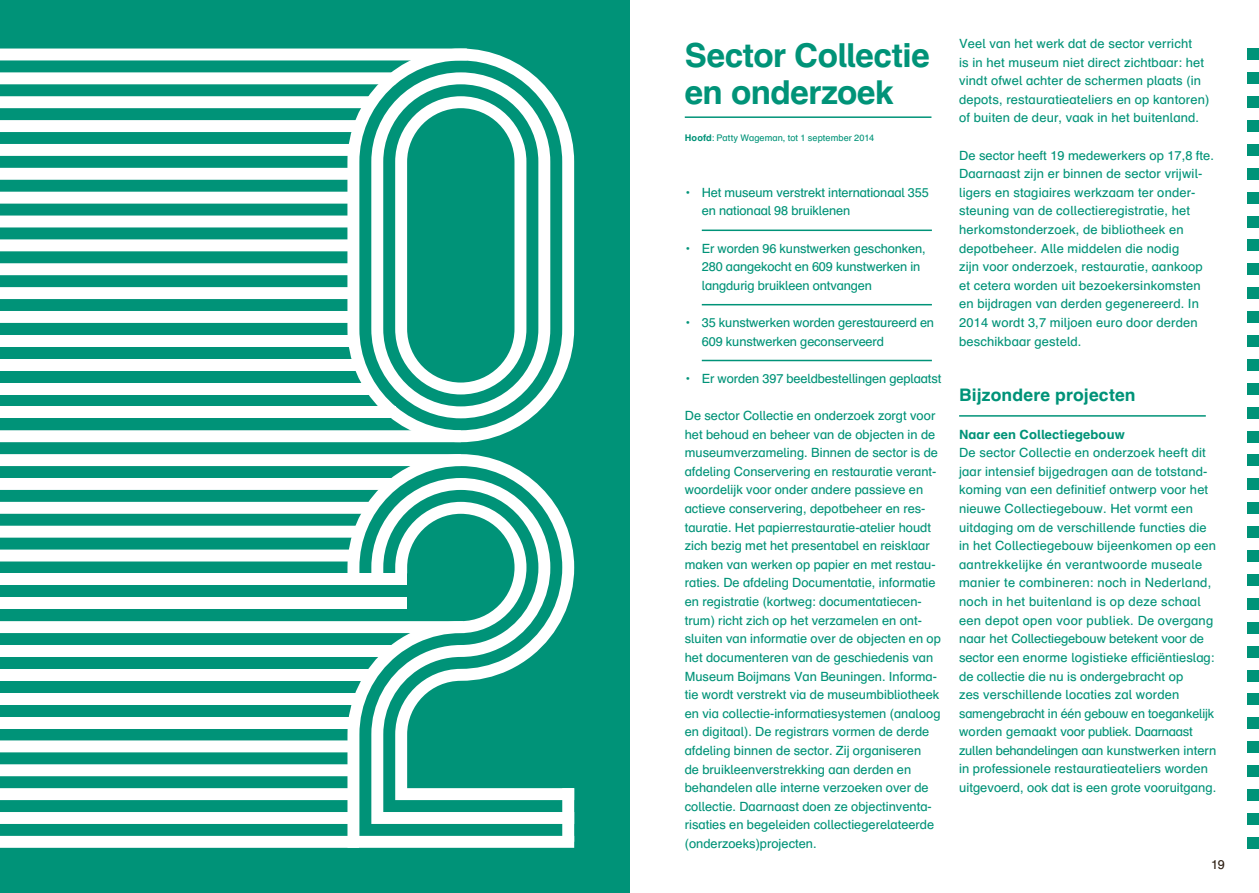
<style>
.page{position:relative;width:1259px;height:893px;background:#fff}
.page>*{position:absolute;margin:0;border:0;box-sizing:border-box;transform-origin:0 0}
.t1{font:700 33px/37.2px "Schulbuch Nord";letter-spacing:-.015em;color:#009378}
.t2{font:700 17.25px "Schulbuch Nord";letter-spacing:.01em;color:#009378}
.t3{font:12.75px/18.6px "Schulbuch Nord";color:#009378}
.t4{font:700 12.75px "Schulbuch Nord";letter-spacing:.01em;color:#009378}
.t5{font:12.75px "Schulbuch Nord";color:#2e2014}
.t6{font:9.15px "Schulbuch Nord";letter-spacing:.005em;color:#009378}
.s1{font-weight:700}
</style>
<div class="page">
<div style="left:0;top:0;width:629px;height:893px;background:#009378"></div>
<hr style="left:685px;top:116px;width:246px;height:2px;background:#009378">
<hr style="left:702px;top:230px;width:230px;height:1px;background:#009378">
<hr style="left:702px;top:304px;width:230px;height:1px;background:#009378">
<hr style="left:702px;top:360px;width:230px;height:1px;background:#009378">
<hr style="left:959px;top:415px;width:246px;height:2px;background:#009378">
<svg style="left:347px;top:49px;width:227px;height:393px"></svg>
<svg style="left:371px;top:72px;width:179px;height:346px"></svg>
<svg style="left:395px;top:96px;width:131px;height:298px"></svg>
<div style="left:0;top:49px;width:467px;height:11px;background:#fff"></div>
<svg style="left:0;top:72px;width:395px;height:12px;background:#f6fbfa"></svg>
<svg style="left:0;top:96px;width:374px;height:12px;background:#f9fcfc"></svg>
<svg style="left:0;top:120px;width:360px;height:12px;background:#fcfefd"></svg>
<svg style="left:0;top:144px;width:353px;height:12px;background:#fdfefd"></svg>
<svg style="left:0;top:168px;width:356px;height:12px;background:#fafcfc"></svg>
<svg style="left:0;top:192px;width:356px;height:12px;background:#f7fbfa"></svg>
<div style="left:0;top:216px;width:356px;height:11px;background:#fff"></div>
<svg style="left:0;top:239px;width:353px;height:12px;background:#f6fbfa"></svg>
<svg style="left:0;top:263px;width:354px;height:12px;background:#f9fcfc"></svg>
<svg style="left:0;top:287px;width:353px;height:12px;background:#fcfdfd"></svg>
<svg style="left:0;top:311px;width:354px;height:12px;background:#fdfefe"></svg>
<div style="left:0;top:335px;width:353px;height:12px;background:#fff"></div>
<div style="left:0;top:359px;width:360px;height:12px;background:#fff"></div>
<div style="left:0;top:383px;width:374px;height:11px;background:#fff"></div>
<div style="left:0;top:406px;width:395px;height:12px;background:#fff"></div>
<svg style="left:0;top:430px;width:461px;height:12px;background:#f9fcfc"></svg>
<svg style="left:0;top:454px;width:347px;height:12px;background:#fcfdfd"></svg>
<svg style="left:0;top:478px;width:347px;height:12px;background:#fdfefe"></svg>
<svg style="left:0;top:502px;width:347px;height:12px;background:#fafdfc"></svg>
<svg style="left:0;top:526px;width:347px;height:12px;background:#f7fbfb"></svg>
<div style="left:0;top:550px;width:347px;height:11px;background:#fff"></div>
<div style="left:0;top:573px;width:407px;height:12px;background:#fff"></div>
<div style="left:0;top:597px;width:407px;height:12px;background:#fff"></div>
<svg style="left:0;top:621px;width:347px;height:12px;background:#fbfdfd"></svg>
<div style="left:0;top:645px;width:394px;height:12px;background:#fff"></div>
<div style="left:0;top:669px;width:370px;height:12px;background:#fff"></div>
<div style="left:0;top:693px;width:357px;height:12px;background:#fff"></div>
<div style="left:0;top:717px;width:356px;height:11px;background:#fff"></div>
<svg style="left:0;top:740px;width:347px;height:12px;background:#f5faf9"></svg>
<svg style="left:0;top:764px;width:347px;height:12px;background:#f8fcfb"></svg>
<svg style="left:0;top:788px;width:347px;height:12px;background:#fbfdfd"></svg>
<svg style="left:0;top:812px;width:347px;height:12px;background:#fdfefe"></svg>
<svg style="left:0;top:836px;width:347px;height:12px;background:#fbfdfd"></svg>
<svg style="left:347px;top:454px;width:207px;height:48px"></svg>
<svg style="left:347px;top:502px;width:227px;height:346px"></svg>
<div style="left:1247px;top:48px;width:12px;height:12px;background:#009378"></div>
<div style="left:1247px;top:72px;width:12px;height:12px;background:#009378"></div>
<div style="left:1247px;top:96px;width:12px;height:12px;background:#009378"></div>
<div style="left:1247px;top:120px;width:12px;height:12px;background:#009378"></div>
<div style="left:1247px;top:144px;width:12px;height:12px;background:#009378"></div>
<div style="left:1247px;top:168px;width:12px;height:12px;background:#009378"></div>
<div style="left:1247px;top:192px;width:12px;height:12px;background:#009378"></div>
<div style="left:1247px;top:216px;width:12px;height:11px;background:#009378"></div>
<div style="left:1247px;top:239px;width:12px;height:12px;background:#009378"></div>
<div style="left:1247px;top:263px;width:12px;height:12px;background:#009378"></div>
<div style="left:1247px;top:287px;width:12px;height:12px;background:#009378"></div>
<div style="left:1247px;top:311px;width:12px;height:12px;background:#009378"></div>
<div style="left:1247px;top:335px;width:12px;height:12px;background:#009378"></div>
<div style="left:1247px;top:359px;width:12px;height:12px;background:#009378"></div>
<div style="left:1247px;top:383px;width:12px;height:12px;background:#009378"></div>
<div style="left:1247px;top:407px;width:12px;height:12px;background:#009378"></div>
<div style="left:1247px;top:431px;width:12px;height:11px;background:#009378"></div>
<div style="left:1247px;top:454px;width:12px;height:12px;background:#009378"></div>
<div style="left:1247px;top:478px;width:12px;height:12px;background:#009378"></div>
<div style="left:1247px;top:502px;width:12px;height:12px;background:#009378"></div>
<div style="left:1247px;top:526px;width:12px;height:12px;background:#009378"></div>
<div style="left:1247px;top:550px;width:12px;height:12px;background:#009378"></div>
<div style="left:1247px;top:574px;width:12px;height:12px;background:#009378"></div>
<div style="left:1247px;top:598px;width:12px;height:12px;background:#009378"></div>
<div style="left:1247px;top:622px;width:12px;height:12px;background:#009378"></div>
<div style="left:1247px;top:646px;width:12px;height:12px;background:#009378"></div>
<div style="left:1247px;top:669px;width:12px;height:12px;background:#009378"></div>
<div style="left:1247px;top:693px;width:12px;height:12px;background:#009378"></div>
<div style="left:1247px;top:717px;width:12px;height:12px;background:#009378"></div>
<div style="left:1247px;top:741px;width:12px;height:12px;background:#009378"></div>
<div style="left:1247px;top:765px;width:12px;height:12px;background:#009378"></div>
<div style="left:1247px;top:789px;width:12px;height:12px;background:#009378"></div>
<div style="left:1247px;top:813px;width:12px;height:12px;background:#009378"></div>
<div style="left:1247px;top:837px;width:12px;height:12px;background:#009378"></div>
<h1 class="t1" style="left:685px;top:35px;width:246px">Sector Collectie en onderzoek</h1>
<p class="t6" style="left:685px;top:132px;width:191px"><span class="s1">Hoofd</span>: Patty Wageman, tot 1 september 2014</p>
<p class="t3" style="left:702px;top:183px;width:229px;text-indent:-17px">• Het museum verstrekt internationaal 355 en nationaal 98 bruiklenen</p>
<p class="t3" style="left:702px;top:239px;width:225px;text-indent:-17px">• Er worden 96 kunstwerken geschonken,<br>280 aangekocht en 609 kunstwerken in langdurig bruikleen ontvangen</p>
<p class="t3" style="left:702px;top:313px;width:234px;text-indent:-17px">• 35 kunstwerken worden gerestaureerd en<br>609 kunstwerken geconserveerd</p>
<p class="t3" style="left:685px;top:369px;width:258px">• Er worden 397 beeldbestellingen geplaatst</p>
<p class="t3" style="left:685px;top:406px;width:258px">De sector Collectie en onderzoek zorgt voor het behoud en beheer van de objecten in de museumverzameling. Binnen de sector is de afdeling Conservering en restauratie verant&shy;woordelijk voor onder andere passieve en actieve conservering, depotbeheer en res&shy;tauratie. Het papierrestauratie-atelier houdt zich bezig met het presentabel en reisklaar maken van werken op papier en met restau&shy;raties. De afdeling Documentatie, informatie en registratie (kortweg: documentatiecen&shy;trum) richt zich op het verzamelen en ont&shy;sluiten van informatie over de objecten en op het documenteren van de geschiedenis van Museum Boijmans Van Beuningen. Informa&shy;tie wordt verstrekt via de museumbibliotheek en via collectie-informatiesystemen (analoog en digitaal). De registrars vormen de derde afdeling binnen de sector. Zij organiseren<br>de bruikleenverstrekking aan derden en behandelen alle interne verzoeken over de collectie. Daarnaast doen ze objectinventa&shy;risaties en begeleiden collectiegerelateerde (onderzoeks)projecten.</p>
<p class="t3" style="left:959px;top:34px;width:252px">Veel van het werk dat de sector verricht<br>is in het museum niet direct zichtbaar: het vindt ofwel achter de schermen plaats (in depots, restauratieateliers en op kantoren) of buiten de deur, vaak in het buitenland.</p>
<p class="t3" style="left:959px;top:146px;width:256px">De sector heeft 19 medewerkers op 17,8 fte.<br>Daarnaast zijn er binnen de sector vrijwil&shy;ligers en stagiaires werkzaam ter onder&shy;steuning van de collectieregistratie, het herkomstonderzoek, de bibliotheek en depotbeheer. Alle middelen die nodig<br>zijn voor onderzoek, restauratie, aankoop et cetera worden uit bezoekersinkomsten en bijdragen van derden gegenereerd. In 2014 wordt 3,7 miljoen euro door derden beschikbaar gesteld.</p>
<h2 class="t2" style="left:959px;top:384px;width:178px">Bijzondere projecten</h2>
<p class="t4" style="left:959px;top:426px;width:167px">Naar een Collectiegebouw</p>
<p class="t3" style="left:959px;top:443px;width:259px">De sector Collectie en onderzoek heeft dit jaar intensief bijgedragen aan de totstand&shy;koming van een definitief ontwerp voor het nieuwe Collectiegebouw. Het vormt een uitdaging om de verschillende functies die in het Collectiegebouw bijeenkomen op een aantrekkelijke én verantwoorde museale manier te combineren: noch in Nederland, noch in het buitenland is op deze schaal een depot open voor publiek. De overgang naar het Collectiegebouw betekent voor de sector een enorme logistieke efficiëntieslag: de collectie die nu is ondergebracht op<br>zes verschillende locaties zal worden samengebracht in één gebouw en toegankelijk worden gemaakt voor publiek. Daarnaast zullen behandelingen aan kunstwerken intern in professionele restauratieateliers worden uitgevoerd, ook dat is een grote vooruitgang.</p>
<p class="t5" style="left:1211px;top:857px;width:15px">19</p>
</div>
